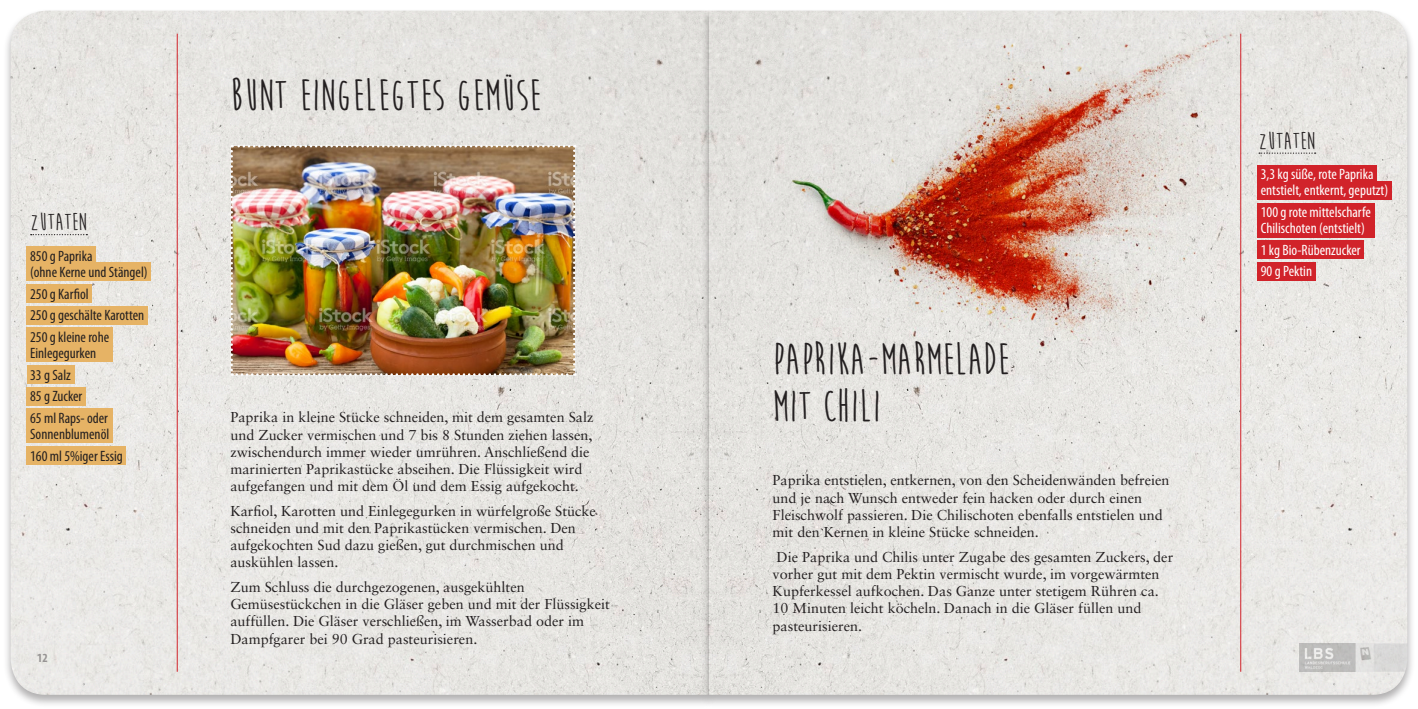
<style>
.page{position:relative;width:1418px;height:709px;background:#fff}
.page>*{position:absolute;margin:0;border:0;box-sizing:border-box;transform-origin:0 0}
.t1{font:700 45px/47.5px "Moon Flower";color:#231f20}
.t2{font:700 25px "Moon Flower";color:#231f20}
.t3{font:condensed 15px/21.6px "Myriad Pro";color:#231f20}
.t4{font:condensed 15px/16.2px "Myriad Pro";color:#fff}
.t5{font:14.38px/17.2px "Sabon LT Std";color:#231f20}
.t6{font:700 condensed 12.5px "Myriad Pro";color:#979494}
</style>
<div class="page">
<div style="left:3px;top:8px;width:713px;height:699px;background:#231f20;opacity:.35"></div>
<img style="left:11px;top:11px;width:690px;height:683px">
<div style="left:701px;top:8px;width:713px;height:699px;background:#231f20;opacity:.35"></div>
<hr style="left:177px;top:34px;width:1px;height:637px;background:#d1232a">
<hr style="left:1240px;top:34px;width:1px;height:637px;background:#d1232a">
<img style="left:1299px;top:643px;width:74px;height:28px">
<svg style="left:1373px;top:643px;width:34px;height:28px"></svg>
<div style="left:27px;top:246px;width:69px;height:19px;background:#e6b365"></div>
<div style="left:27px;top:263px;width:124px;height:18px;background:#e6b365"></div>
<div style="left:27px;top:284px;width:65px;height:19px;background:#e6b365"></div>
<div style="left:27px;top:306px;width:121px;height:18px;background:#e6b365"></div>
<div style="left:27px;top:327px;width:86px;height:35px;background:#e6b365"></div>
<div style="left:27px;top:365px;width:47px;height:19px;background:#e6b365"></div>
<div style="left:27px;top:387px;width:59px;height:18px;background:#e6b365"></div>
<div style="left:27px;top:408px;width:86px;height:35px;background:#e6b365"></div>
<div style="left:27px;top:446px;width:99px;height:19px;background:#e6b365"></div>
<svg style="left:31px;top:234px;width:56px;height:1px"></svg>
<img style="left:230px;top:145px;width:345px;height:231px">
<div style="left:1257px;top:165px;width:119px;height:18px;background:#d1232a"></div>
<div style="left:1257px;top:181px;width:134px;height:19px;background:#d1232a"></div>
<div style="left:1257px;top:203px;width:117px;height:34px;background:#d1232a"></div>
<div style="left:1257px;top:240px;width:107px;height:19px;background:#d1232a"></div>
<div style="left:1257px;top:262px;width:58px;height:19px;background:#d1232a"></div>
<svg style="left:1272px;top:152px;width:43px;height:2px"></svg>
<img style="left:744px;top:8px;width:528px;height:360px">
<h2 class="t2" style="left:30px;top:209px;width:58px">ZUTATEN</h2>
<p class="t3" style="left:30px;top:247px;width:119px;line-height:16.2px">850 g Paprika<br>(ohne Kerne und Stängel)</p>
<p class="t3" style="left:30px;top:282px;width:116px">250 g Karfiol<br>250 g geschälte Karotten<br>250 g kleine rohe</p>
<p class="t3" style="left:30px;top:342px;width:79px">Einlegegurken<br>33 g Salz<br>85 g Zucker<br>65 ml Raps- oder</p>
<p class="t3" style="left:30px;top:423px;width:94px">Sonnenblumenöl<br>160 ml 5%iger Essig</p>
<p class="t6" style="left:37px;top:650px;width:12px">12</p>
<h1 class="t1" style="left:230px;top:71px;width:312px">BUNT EINGELEGTES GEMÜSE</h1>
<p class="t5" style="left:230px;top:408px;width:364px">Paprika in kleine Stücke schneiden, mit dem gesamten Salz und Zucker vermischen und 7 bis 8 Stunden ziehen lassen, zwischendurch immer wieder umrühren. Anschließend die marinierten Paprikastücke abseihen. Die Flüssigkeit wird aufgefangen und mit dem Öl und dem Essig aufgekocht.</p>
<p class="t5" style="left:230px;top:502px;width:367px">Karfiol, Karotten und Einlegegurken in würfelgroße Stücke schneiden und mit den Paprikastücken vermischen. Den aufgekochten Sud dazu gießen, gut durchmischen und auskühlen lassen.</p>
<p class="t5" style="left:230px;top:578px;width:381px">Zum Schluss die durchgezogenen, ausgekühlten Gemüsestückchen in die Gläser geben und mit der Flüssigkeit auffüllen. Die Gläser verschließen, im Wasserbad oder im Dampfgarer bei 90 Grad pasteurisieren.</p>
<h1 class="t1" style="left:772px;top:336px;width:238px">PAPRIKA-MARMELADE<br>MIT CHILI</h1>
<p class="t5" style="left:772px;top:471px;width:398px">Paprika entstielen, entkernen, von den Scheidenwänden befreien und je nach Wunsch entweder fein hacken oder durch einen Fleischwolf passieren. Die Chilischoten ebenfalls entstielen und mit den Kernen in kleine Stücke schneiden.</p>
<p class="t5" style="left:772px;top:547px;width:402px">Die Paprika und Chilis unter Zugabe des gesamten Zuckers, der vorher gut mit dem Pektin vermischt wurde, im vorgewärmten Kupferkessel aufkochen. Das Ganze unter stetigem Rühren ca.<br>10 Minuten leicht köcheln. Danach in die Gläser füllen und pasteurisieren.</p>
<h2 class="t2" style="left:1258px;top:128px;width:58px">ZUTATEN</h2>
<p class="t4" style="left:1260px;top:166px;width:129px">3,3 kg süße, rote Paprika entstielt, entkernt, geputzt)</p>
<p class="t4" style="left:1260px;top:204px;width:112px">100 g rote mittelscharfe<br>Chilischoten (entstielt)</p>
<p class="t4" style="left:1260px;top:239px;width:101px;line-height:21.6px">1 kg Bio-Rübenzucker<br>90 g Pektin</p>
</div>
